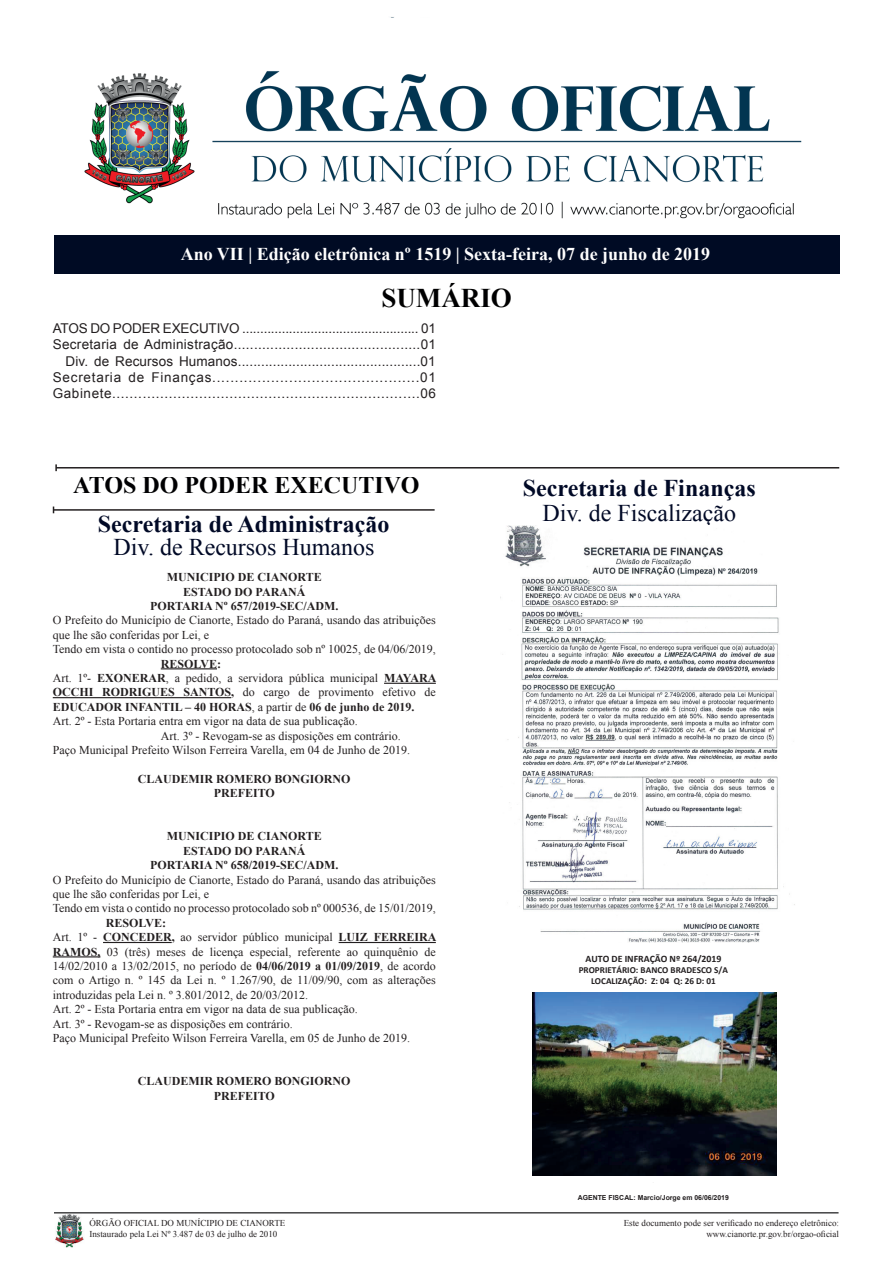
<style>
.page{position:relative;width:893px;height:1263px;background:#fff}
.page>*{position:absolute;margin:0;border:0;box-sizing:border-box;transform-origin:0 0}
.t1{font:700 27px "Times New Roman";color:#000001}
.t2{font:700 24px "Times New Roman";color:#000926}
.t3{font:24px "Times New Roman";color:#000926}
.t4{font:700 24px "Times New Roman";color:#000002}
.t5{font:700 18px "Times New Roman";color:#fff}
.t6{font:13.5px/16.2px "Arial";letter-spacing:.025em;color:#231f20;text-align:right}
.t7{font:12px/14.4px "Times New Roman";color:#231f20}
.t8{font:700 12px/14.4px "Times New Roman";color:#231f20;text-align:center}
.t9{font:700 9.75px "Calibri";color:#231f20}
.t10{font:700 9.15px/11.2px "Calibri";color:#231f20;text-align:center}
.t11{font:9px/10.8px "Times New Roman";color:#231f20}
.t12{font:700 6.9px "Arial";color:#231f20}
.s1{font-weight:700}
.s2{font-weight:400}
</style>
<div class="page">
<img style="left:54px;top:1213px;width:30px;height:35px">
<hr style="left:54px;top:1212px;width:784px;height:1px;background:#444445">
<img style="left:84px;top:71px;width:718px;height:148px">
<div style="left:54px;top:236px;width:785px;height:38px;background:#000b24"></div>
<hr style="left:56px;top:467px;width:783px;height:1px;background:#231f20">
<svg style="left:55px;top:464px;width:2px;height:7px"></svg>
<hr style="left:54px;top:509px;width:381px;height:2px;background:#231f20">
<hr style="left:161px;top:668px;width:56px;height:1px;background:#231f20">
<hr style="left:384px;top:683px;width:52px;height:1px;background:#231f20">
<hr style="left:53px;top:697px;width:178px;height:1px;background:#231f20">
<hr style="left:103px;top:942px;width:69px;height:1px;background:#231f20">
<hr style="left:339px;top:942px;width:97px;height:1px;background:#231f20">
<hr style="left:53px;top:956px;width:47px;height:1px;background:#231f20">
<img style="left:500px;top:526px;width:295px;height:417px">
<img style="left:532px;top:992px;width:244px;height:184px">
<h3 class="t5" style="left:181px;top:241px;width:531px">Ano VII | Edição eletrônica nº 1519 | Sexta-feira, 07 de junho de 2019</h3>
<h1 class="t1" style="left:381px;top:279px;width:132px">SUMÁRIO</h1>
<p class="t6" style="left:53px;top:321px;width:385px">ATOS DO PODER EXECUTIVO ................................................. 01<br>Secretaria de Administração..............................................01<br>Div. de Recursos Humanos...............................................01<br>Secretaria de Finanças..............................................01<br>Gabinete.......................................................................06</p>
<h2 class="t4" style="left:73px;top:468px;width:348px">ATOS DO PODER EXECUTIVO</h2>
<h2 class="t2" style="left:98px;top:507px;width:293px">Secretaria de Administração</h2>
<h2 class="t3" style="left:114px;top:531px;width:263px">Div. de Recursos Humanos</h2>
<p class="t8" style="left:150px;top:570px;width:190px">MUNICIPIO DE CIANORTE<br>ESTADO DO PARANÁ<br>PORTARIA Nº 657/2019-SEC/ADM.</p>
<p class="t7" style="left:53px;top:613px;width:385px">O Prefeito do Município de Cianorte, Estado do Paraná, usando das atribuições que lhe são conferidas por Lei, e<br>Tendo em vista o contido no processo protocolado sob nº 10025, de 04/06/2019,</p>
<p class="t8" style="left:161px;top:656px;width:62px">RESOLVE:</p>
<p class="t7" style="left:53px;top:670px;width:385px">Art. 1º- <span class="s1">EXONERAR</span>, a pedido, a servidora pública municipal <span class="s1">MAYARA</span></p>
<p class="t7" style="left:53px;top:685px;width:385px"><span class="s1">OCCHI RODRIGUES SANTOS,</span> do cargo de provimento efetivo de</p>
<p class="t8" style="left:53px;top:699px;width:363px">EDUCADOR INFANTIL – 40 HORAS<span class="s2">, a partir de</span> 06 de junho de 2019.</p>
<p class="t7" style="left:53px;top:714px;width:306px">Art. 2º - Esta Portaria entra em vigor na data de sua publicação.</p>
<p class="t7" style="left:161px;top:728px;width:242px">Art. 3º - Revogam-se as disposições em contrário.</p>
<p class="t7" style="left:53px;top:742px;width:359px">Paço Municipal Prefeito Wilson Ferreira Varella, em 04 de Junho de 2019.</p>
<p class="t8" style="left:138px;top:771px;width:214px">CLAUDEMIR ROMERO BONGIORNO<br>PREFEITO</p>
<p class="t8" style="left:150px;top:829px;width:190px">MUNICIPIO DE CIANORTE<br>ESTADO DO PARANÁ<br>PORTARIA Nº 658/2019-SEC/ADM.</p>
<p class="t7" style="left:53px;top:872px;width:385px">O Prefeito do Município de Cianorte, Estado do Paraná, usando das atribuições que lhe são conferidas por Lei, e<br>Tendo em vista o contido no processo protocolado sob nº 000536, de 15/01/2019,</p>
<p class="t7" style="left:53px;top:915px;width:385px;text-indent:53px"><span class="s1">RESOLVE:<br></span>Art. 1º - <span class="s1">CONCEDER,</span> ao servidor público municipal <span class="s1">LUIZ FERREIRA RAMOS,</span> 03 (três) meses de licença especial, referente ao quinquênio de 14/02/2010 a 13/02/2015, no período de <span class="s1">04/06/2019 a 01/09/2019</span>, de acordo com o Artigo n. º 145 da Lei n. º 1.267/90, de 11/09/90, com as alterações introduzidas pela Lei n. º 3.801/2012, de 20/03/2012.<br>Art. 2º - Esta Portaria entra em vigor na data de sua publicação.<br>Art. 3º - Revogam-se as disposições em contrário.<br>Paço Municipal Prefeito Wilson Ferreira Varella, em 05 de Junho de 2019.</p>
<p class="t8" style="left:138px;top:1074px;width:214px">CLAUDEMIR ROMERO BONGIORNO<br>PREFEITO</p>
<h2 class="t2" style="left:523px;top:472px;width:234px">Secretaria de Finanças</h2>
<h2 class="t3" style="left:542px;top:497px;width:195px">Div. de Fiscalização</h2>
<p class="t9" style="left:586px;top:952px;width:137px">AUTO DE INFRAÇÃO Nº 264/2019</p>
<p class="t10" style="left:579px;top:964px;width:151px">PROPRIETÁRIO: BANCO BRADESCO S/A<br>LOCALIZAÇÃO: Z: 04 Q: 26 D: 01</p>
<p class="t12" style="left:578px;top:1192px;width:153px">AGENTE FISCAL: Marcio/Jorge em 06/06/2019</p>
<p class="t11" style="left:89px;top:1218px;width:197px">ÓRGÃO OFICIAL DO MUNÍCIPIO DE CIANORTE<br>Instaurado pela Lei Nº 3.487 de 03 de julho de 2010</p>
<p class="t11" style="left:624px;top:1217px;width:217px;text-align:right">Este documento pode ser verificado no endereço eletrônico: www.cianorte.pr.gov.br/orgao-oficial</p>
</div>
